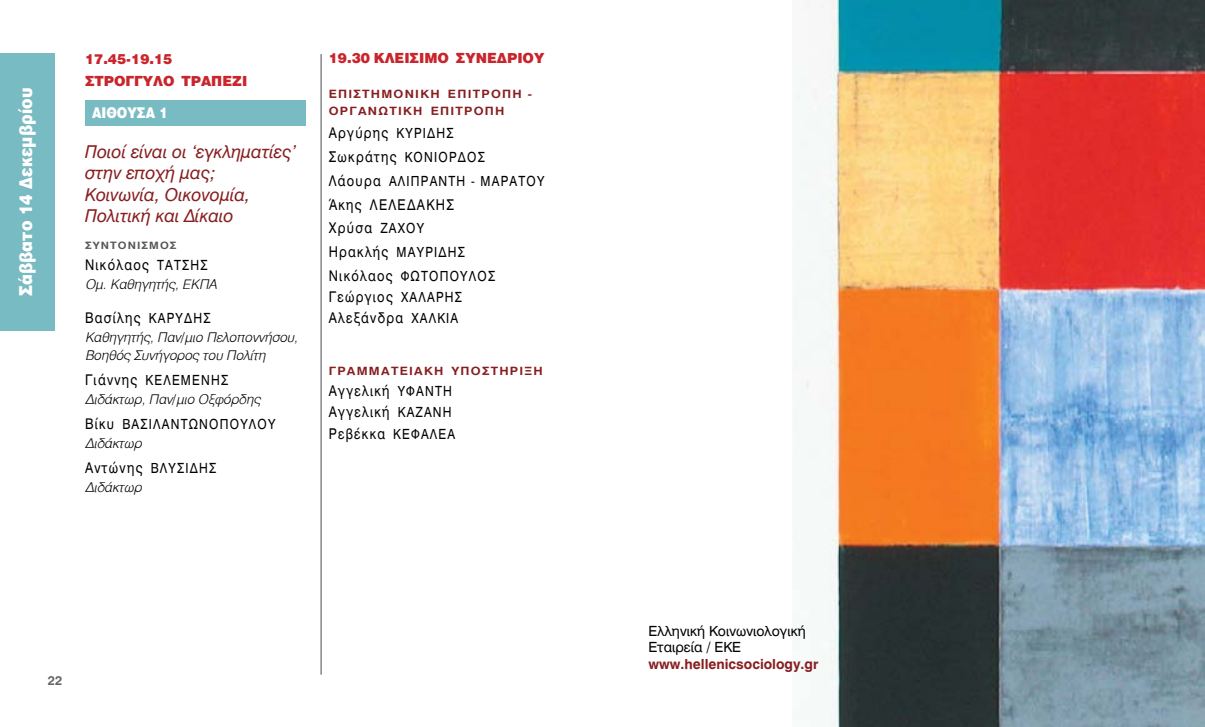
<style>
.page{position:relative;width:1205px;height:727px;background:#fff}
.page>*{position:absolute;margin:0;border:0;box-sizing:border-box;transform-origin:0 0}
.t1{font:17.5px/21.2px "UB Helvetica Italic";color:#871e20}
.t2{font:900 17.5px "UB Helvetica";letter-spacing:.01em;color:#fff;scale:.9 1}
.t3{font:14.5px/21.2px "UB Helvetica";letter-spacing:.1em;color:#000;scale:.87 1}
.t4{font:900 14.5px "UB Helvetica";color:#fff;scale:.87 1}
.t5{font:13.75px/23.8px "UB Helvetica";letter-spacing:.1em;color:#000;scale:.87 1}
.t6{font:900 13.75px/21.2px "UB Helvetica";color:#c9252c}
.t7{font:13.75px/16.5px "UB Helvetica";color:#000}
.t8{font:13.75px "UB Helvetica Bold";color:#871e20}
.t9{font:13.25px/18.8px "UB Helvetica Light Italic";color:#000}
.t10{font:12.5px "UB Helvetica Bold";color:#636466}
.t11{font:11.25px "UB Helvetica Bold";letter-spacing:.1em;color:#871e20;scale:1.1 1}
.t12{font:10px "UB Helvetica Bold";letter-spacing:.1em;color:#565659;scale:1.1 1}
.s1{font-size:13.75px}
.s2{font-size:14.5px}
</style>
<div class="page">
<hr style="left:320px;top:54px;width:2px;height:620px;background:#6d6e71">
<div style="left:0;top:53px;width:55px;height:277px;background:#79bbc3"></div>
<div style="left:85px;top:100px;width:220px;height:26px;background:#79bbc3"></div>
<img style="left:792px;top:0;width:413px;height:726px">
<p class="t2" style="left:16px;top:296px;width:233px;rotate:-90deg">Σάββατο 14 Δεκεμβρίου</p>
<p class="t6" style="left:85px;top:49px;width:162px">17.45-19.15<br>Στρογγυλό Τραπέζι</p>
<p class="t4" style="left:92px;top:104px;width:41px">ΑΙΘΟΥΣΑ</p>
<p class="t4" style="left:159px;top:104px;width:11px">1</p>
<p class="t1" style="left:85px;top:141px;width:213px">Ποιοί είναι οι ‘εγκληματίες’ στην εποχή μας;<br>Κοινωνία, Οικονομία,<br>Πολιτική και Δίκαιο</p>
<p class="t12" style="left:85px;top:239px;width:61px">Συντονισμός</p>
<p class="t3" style="left:85px;top:254px;width:123px">Νικόλαος <span class="s1">ΤΑΤΣΗΣ</span></p>
<p class="t9" style="left:85px;top:275px;width:133px">Ομ. Καθηγητής, ΕΚΠΑ</p>
<p class="t3" style="left:85px;top:307px;width:135px">Βασίλης <span class="s1">ΚΑΡΥΔΗΣ</span></p>
<p class="t9" style="left:85px;top:327px;width:214px">Καθηγητής, Παν/μιο Πελοποννήσου,<br>Βοηθός Συνήγορος του Πολίτη</p>
<p class="t5" style="left:85px;top:368px;width:156px"><span class="s2">Γιάννης</span> ΚΕΛΕΜΕΝΗΣ</p>
<p class="t9" style="left:85px;top:390px;width:177px">Διδάκτωρ, Παν/μιο Οξφόρδης</p>
<p class="t5" style="left:85px;top:412px;width:220px"><span class="s2">Βίκυ</span> ΒΑΣΙΛΑΝΤΩΝΟΠΟΥΛΟΥ</p>
<p class="t9" style="left:85px;top:434px;width:58px">Διδάκτωρ</p>
<p class="t5" style="left:85px;top:456px;width:142px"><span class="s2">Αντώνης</span> ΒΛΥΣ ΙΔΗΣ</p>
<p class="t9" style="left:85px;top:477px;width:58px">Διδάκτωρ</p>
<p class="t6" style="left:329px;top:48px;width:109px">19.30 ΚΛΕΙΣΙΜΟ</p>
<p class="t6" style="left:456px;top:48px;width:11px">ΣΥΝΕ</p>
<p class="t6" style="left:497px;top:48px;width:38px">ΔΡΙΟΥ</p>
<p class="t11" style="left:329px;top:88px;width:68px">ΕΠΙΣΤΗ ΜΟΝΙ</p>
<p class="t11" style="left:420px;top:88px;width:52px">ΚΗ ΕΠΙΤΡΟ</p>
<p class="t11" style="left:502px;top:88px;width:29px">ΠΗ -</p>
<p class="t11" style="left:329px;top:104px;width:10px">ΟΡΓ</p>
<p class="t11" style="left:358px;top:104px;width:93px">ΑΝΩΤΙ ΚΗ ΕΠΙΤΡΟ</p>
<p class="t11" style="left:485px;top:104px;width:18px">ΠΗ</p>
<p class="t3" style="left:329px;top:123px;width:134px">Αργύρης <span class="s1">ΚΥΡΙΔΗΣ</span></p>
<p class="t5" style="left:329px;top:145px;width:250px"><span class="s2">Σωκράτης</span> ΚΟΝΙΟΡΔΟΣ<br><span class="s2">Λάουρα</span> ΑΛΙΠΡΑΝΤΗ - ΜΑΡΑΤΟΥ</p>
<p class="t3" style="left:329px;top:193px;width:134px;line-height:23.8px">Άκης ΛΕΛΕΔΑΚΗΣ<br>Χρύσα <span class="s1">ΖΑΧΟΥ</span></p>
<p class="t5" style="left:329px;top:240px;width:192px"><span class="s2">Η ρακλής</span> ΜΑΥΡΙΔΗΣ<br><span class="s2">Νικόλαος</span> ΦΩΤΟΠΟΥΛΟΣ</p>
<p class="t3" style="left:329px;top:286px;width:150px">Γεώργιος <span class="s1">ΧΑΛΑΡΗΣ<br></span>Αλεξάνδρα <span class="s1">ΧΑΛΚΙΑ</span></p>
<p class="t11" style="left:329px;top:364px;width:64px">ΓΡΑΜΜΑΤΕΙ</p>
<p class="t11" style="left:414px;top:364px;width:78px">ΑΚΗ ΥΠΟΣΤΗΡΙ</p>
<p class="t11" style="left:525px;top:364px;width:16px">ΞΗ</p>
<p class="t3" style="left:329px;top:380px;width:147px">Αγγελική <span class="s1">ΥΦΑΝΤΗ<br></span>Αγγελική <span class="s1">ΚΑΖΑΝΗ<br></span>Ρεβέκκα <span class="s1">ΚΕΦΑΛΕΑ</span></p>
<p class="t10" style="left:48px;top:672px;width:16px">22</p>
<p class="t7" style="left:648px;top:622px;width:159px">Ελληνική Κοινωνιολογική<br>Εταιρεία / ΕΚΕ</p>
<p class="t8" style="left:648px;top:655px;width:171px">www.hellenicsociology.gr</p>
</div>
